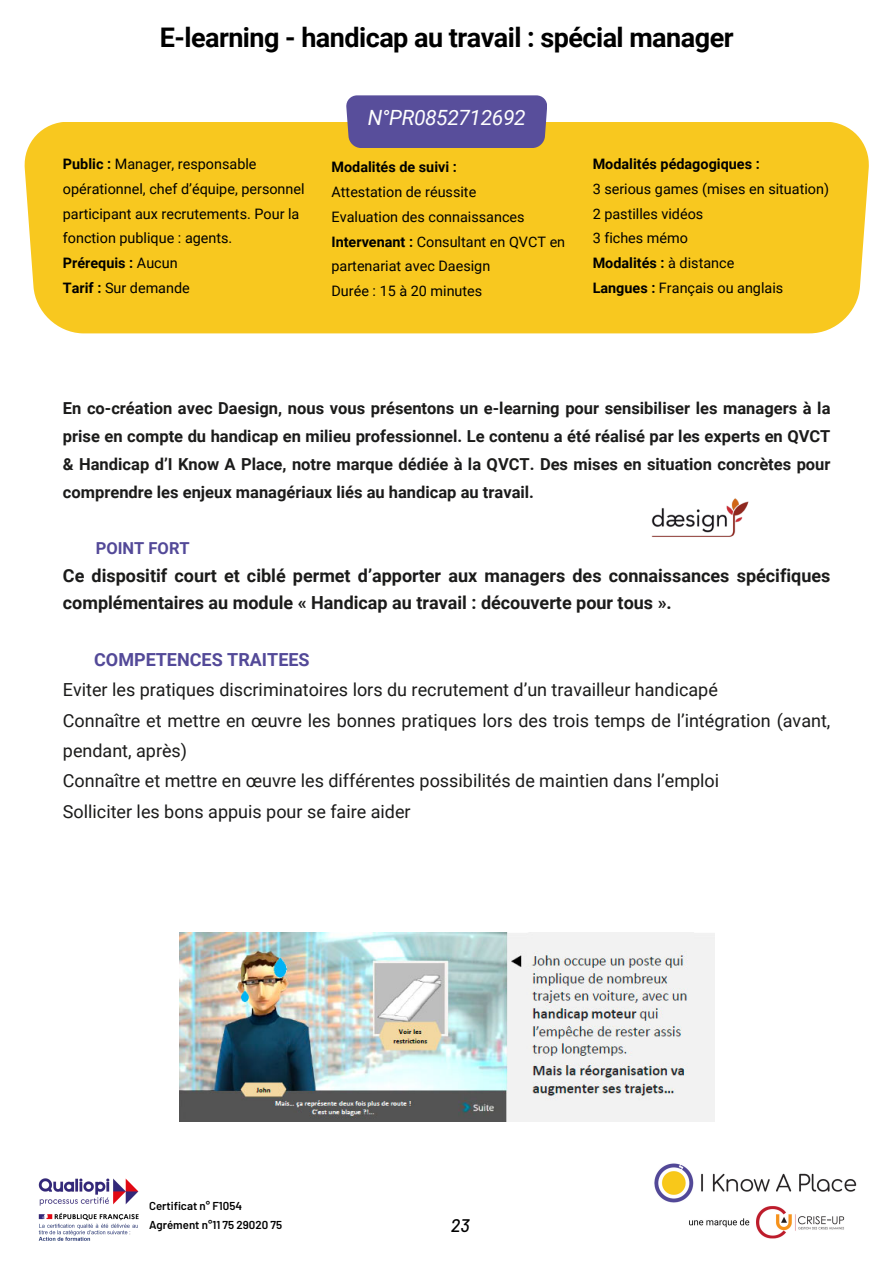
<style>
.page{position:relative;width:893px;height:1264px;background:#fff}
.page>*{position:absolute;margin:0;border:0;box-sizing:border-box;transform-origin:0 0}
.t1{font:700 27px "Roboto";letter-spacing:-.02em;color:#000}
.t2{font:italic 21px "Roboto";letter-spacing:-.02em;color:#fefefe}
.t3{font:italic 500 18.15px "Barlow";color:#000}
.t4{font:18px/30.3px "Roboto";color:#1b1b1a}
.t5{font:700 18px/27px "Roboto";color:#1b1b1a}
.t6{font:700 18px "Roboto";color:#534998}
.t7{font:700 16.5px/28.2px "Roboto";color:#1b1b1a;text-align:justify}
.t8{font:700 16.5px "Roboto";color:#534998}
.t9{font:14.4px/24.8px "Roboto";color:#000}
.t10{font:700 14.4px "Roboto";color:#000}
.t11{font:600 11.4px "Barlow";color:#000}
.s1{font-weight:700}
.s2{font-weight:400}
</style>
<div class="page">
<div style="left:25px;top:122px;width:843px;height:211px;background:#f8c81f"></div>
<div style="left:346px;top:95px;width:201px;height:53px;background:#584e9b"></div>
<img style="left:654px;top:1163px;width:203px;height:75px">
<img style="left:39px;top:1178px;width:100px;height:63px">
<img style="left:179px;top:932px;width:535px;height:189px">
<img style="left:651px;top:498px;width:98px;height:39px">
<p class="t1" style="left:160px;top:22px;width:575px">E-learning - handicap au travail : spécial manager</p>
<p class="t9" style="left:63px;top:152px;width:243px"><span class="s1">Public :</span> Manager, responsable opérationnel, chef d’équipe, personnel participant aux recrutements. Pour la fonction publique : agents.</p>
<p class="t10" style="left:63px;top:255px;width:116px">Prérequis : <span class="s2">Aucun</span></p>
<p class="t9" style="left:63px;top:275px;width:128px"><span class="s1">Tarif :</span> Sur demande</p>
<p class="t2" style="left:368px;top:105px;width:159px">N°PR0852712692</p>
<p class="t10" style="left:331px;top:159px;width:127px">Modalités de suivi :</p>
<p class="t9" style="left:331px;top:180px;width:146px">Attestation de réussite</p>
<p class="t9" style="left:331px;top:205px;width:195px">Evaluation des connaissances</p>
<p class="t9" style="left:331px;top:229px;width:235px"><span class="s1">Intervenant :</span> Consultant en QVCT en partenariat avec Daesign</p>
<p class="t9" style="left:331px;top:279px;width:152px">Durée : 15 à 20 minutes</p>
<p class="t10" style="left:592px;top:156px;width:168px">Modalités pédagogiques :</p>
<p class="t9" style="left:592px;top:176px;width:238px">3 serious games (mises en situation)</p>
<p class="t9" style="left:592px;top:201px;width:112px">2 pastilles vidéos</p>
<p class="t9" style="left:592px;top:226px;width:97px">3 fiches mémo</p>
<p class="t10" style="left:592px;top:255px;width:143px">Modalités : <span class="s2">à distance</span></p>
<p class="t9" style="left:592px;top:275px;width:192px"><span class="s1">Langues :</span> Français ou anglais</p>
<p class="t7" style="left:63px;top:394px;width:769px">En co-création avec Daesign, nous vous présentons un e-learning pour sensibiliser les managers à la prise en compte du handicap en milieu professionnel. Le contenu a été réalisé par les experts en QVCT &amp; Handicap d’I Know A Place, notre marque dédiée à la QVCT. Des mises en situation concrètes pour comprendre les enjeux managériaux liés au handicap au travail.</p>
<p class="t8" style="left:96px;top:539px;width:95px">POINT FORT</p>
<p class="t5" style="left:63px;top:563px;width:769px">Ce dispositif court et ciblé permet d’apporter aux managers des connaissances spécifiques complémentaires au module « Handicap au travail : découverte pour tous ».</p>
<p class="t6" style="left:94px;top:649px;width:217px">COMPETENCES TRAITEES</p>
<p class="t4" style="left:63px;top:675px;width:656px">Eviter les pratiques discriminatoires lors du recrutement d’un travailleur handicapé</p>
<p class="t4" style="left:63px;top:705px;width:769px">Connaître et mettre en œuvre les bonnes pratiques lors des trois temps de l’intégration (avant, pendant, après)</p>
<p class="t4" style="left:63px;top:766px;width:657px">Connaître et mettre en œuvre les différentes possibilités de maintien dans l’emploi</p>
<p class="t4" style="left:63px;top:796px;width:349px">Solliciter les bons appuis pour se faire aider</p>
<p class="t11" style="left:149px;top:1198px;width:95px">Certificat n° F1054</p>
<p class="t11" style="left:149px;top:1217px;width:135px">Agrément n°11 75 29020 75</p>
<p class="t3" style="left:451px;top:1213px;width:20px">23</p>
</div>
